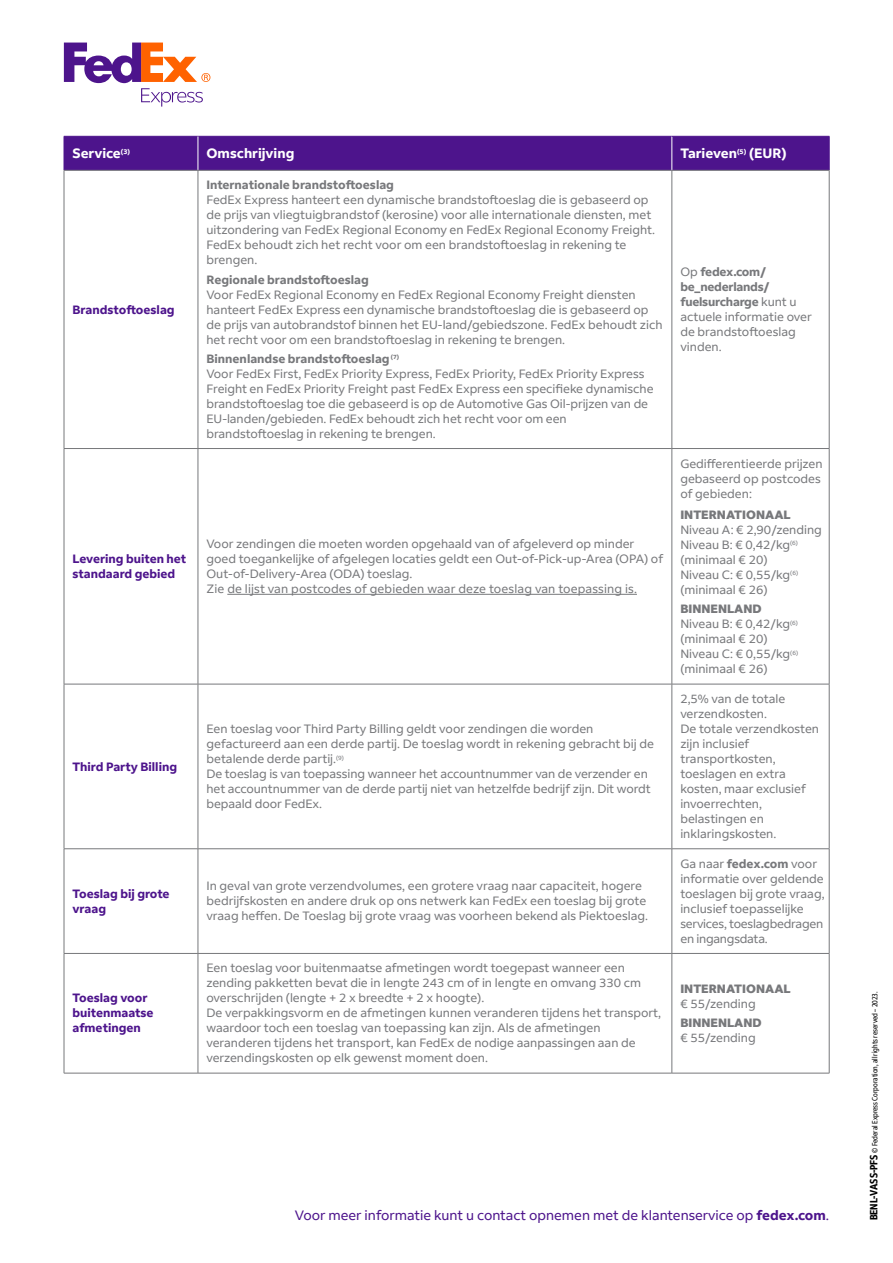
<style>
.page{position:relative;width:893px;height:1263px;background:#fff}
.page>*{position:absolute;margin:0;border:0;box-sizing:border-box;transform-origin:0 0}
.t1{font:13.5px "Fed Ex Sans";color:#4d148c}
.PC22_TETIÈRE_VASS_OK{font:700 13.5px "Fed Ex Sans";color:#fff}
.PC22_PARA_STAND_TABLEAU{font:12px/15px "Fed Ex Sans";color:#77787b}
.PC22_PARA_STAND_TAB_ESP_AVANT{font:12px/15px "Fed Ex Sans";color:#77787b}
.PC22_TETIERE_BOLD_VASS_OK{font:700 12px/15px "Fed Ex Sans";color:#4d148c}
.PC22_INTER_GRIS_VASS_OK{font:700 12px "Fed Ex Sans";color:#77787b}
.PC22_PARA_STAND_TABLEAU-2{font:800 12px "Fed Ex Sans";color:#77787b}
.PC22_INTER_CAPITAL{font:800 12px "Fed Ex Sans";color:#77787b}
.t2{font:condensed 7.5px "Fed Ex Sans";color:#000}
.s1{font-weight:700}
.s2{font-weight:700;font-size:10.5px}
</style>
<div class="page">
<div style="left:65px;top:137px;width:764px;height:33px;background:#4d148c"></div>
<hr style="left:64px;top:137px;width:1px;height:33px;background:#4d148c">
<hr style="left:64px;top:136px;width:134px;height:1px;background:#4d148c">
<hr style="left:198px;top:136px;width:474px;height:1px;background:#4d148c">
<hr style="left:198px;top:137px;width:1px;height:33px;background:#fff">
<hr style="left:672px;top:137px;width:1px;height:33px;background:#fff">
<hr style="left:672px;top:136px;width:157px;height:1px;background:#4d148c">
<hr style="left:829px;top:137px;width:1px;height:33px;background:#4d148c">
<hr style="left:64px;top:170px;width:134px;height:1px;background:#77787b">
<hr style="left:198px;top:170px;width:474px;height:1px;background:#77787b">
<hr style="left:672px;top:170px;width:157px;height:1px;background:#77787b">
<hr style="left:64px;top:171px;width:1px;height:277px;background:#77787b">
<hr style="left:198px;top:171px;width:1px;height:277px;background:#77787b">
<hr style="left:672px;top:171px;width:1px;height:277px;background:#77787b">
<hr style="left:829px;top:171px;width:1px;height:277px;background:#77787b">
<hr style="left:64px;top:448px;width:134px;height:1px;background:#77787b">
<hr style="left:64px;top:449px;width:1px;height:235px;background:#77787b">
<hr style="left:198px;top:448px;width:474px;height:1px;background:#77787b">
<hr style="left:198px;top:449px;width:1px;height:235px;background:#77787b">
<hr style="left:672px;top:448px;width:157px;height:1px;background:#77787b">
<hr style="left:672px;top:449px;width:1px;height:235px;background:#77787b">
<hr style="left:829px;top:449px;width:1px;height:235px;background:#77787b">
<hr style="left:64px;top:684px;width:134px;height:1px;background:#77787b">
<hr style="left:64px;top:684px;width:1px;height:164px;background:#77787b">
<hr style="left:198px;top:684px;width:474px;height:1px;background:#77787b">
<hr style="left:198px;top:684px;width:1px;height:164px;background:#77787b">
<hr style="left:672px;top:684px;width:157px;height:1px;background:#77787b">
<hr style="left:672px;top:684px;width:1px;height:164px;background:#77787b">
<hr style="left:829px;top:684px;width:1px;height:164px;background:#77787b">
<hr style="left:64px;top:848px;width:134px;height:1px;background:#77787b">
<hr style="left:64px;top:849px;width:1px;height:104px;background:#77787b">
<hr style="left:198px;top:848px;width:474px;height:1px;background:#77787b">
<hr style="left:198px;top:849px;width:1px;height:104px;background:#77787b">
<hr style="left:672px;top:848px;width:157px;height:1px;background:#77787b">
<hr style="left:672px;top:849px;width:1px;height:104px;background:#77787b">
<hr style="left:829px;top:849px;width:1px;height:104px;background:#77787b">
<hr style="left:64px;top:953px;width:134px;height:1px;background:#77787b">
<hr style="left:64px;top:954px;width:1px;height:119px;background:#77787b">
<hr style="left:198px;top:953px;width:474px;height:1px;background:#77787b">
<hr style="left:198px;top:954px;width:1px;height:119px;background:#77787b">
<hr style="left:672px;top:953px;width:157px;height:1px;background:#77787b">
<hr style="left:672px;top:954px;width:1px;height:119px;background:#77787b">
<hr style="left:829px;top:954px;width:1px;height:119px;background:#77787b">
<hr style="left:64px;top:1073px;width:134px;height:1px;background:#77787b">
<hr style="left:198px;top:1073px;width:474px;height:1px;background:#77787b">
<hr style="left:672px;top:1073px;width:157px;height:1px;background:#77787b">
<hr style="left:227px;top:594px;width:410px;height:1px;background:#77787b">
<svg style="left:64px;top:43px;width:146px;height:64px"></svg>
<p class="PC22_TETIÈRE_VASS_OK" style="left:73px;top:145px;width:59px">Service<sup>(3)</sup></p>
<p class="PC22_TETIÈRE_VASS_OK" style="left:206px;top:145px;width:89px">Omschrijving</p>
<p class="PC22_TETIÈRE_VASS_OK" style="left:680px;top:145px;width:108px">Tarieven<sup>(5)</sup> (EUR)</p>
<p class="PC22_TETIERE_BOLD_VASS_OK" style="left:73px;top:302px;width:104px">Brandstoftoeslag</p>
<p class="PC22_INTER_GRIS_VASS_OK" style="left:206px;top:178px;width:189px">Internationale brandstoftoeslag</p>
<p class="PC22_PARA_STAND_TABLEAU" style="left:206px;top:193px;width:450px">FedEx Express hanteert een dynamische brandstoftoeslag die is gebaseerd op de prijs van vliegtuigbrandstof (kerosine) voor alle internationale diensten, met uitzondering van FedEx Regional Economy en FedEx Regional Economy Freight.<br>FedEx behoudt zich het recht voor om een brandstoftoeslag in rekening te brengen.</p>
<p class="PC22_INTER_GRIS_VASS_OK" style="left:206px;top:272px;width:164px">Regionale brandstoftoeslag</p>
<p class="PC22_PARA_STAND_TABLEAU" style="left:206px;top:287px;width:458px">Voor FedEx Regional Economy en FedEx Regional Economy Freight diensten hanteert FedEx Express een dynamische brandstoftoeslag die is gebaseerd op de prijs van autobrandstof binnen het EU-land/gebiedszone. FedEx behoudt zich het recht voor om een brandstoftoeslag in rekening te brengen.</p>
<p class="PC22_INTER_GRIS_VASS_OK" style="left:206px;top:352px;width:194px">Binnenlandse brandstoftoeslag <sup>(7)</sup></p>
<p class="PC22_PARA_STAND_TABLEAU" style="left:206px;top:366px;width:449px">Voor FedEx First, FedEx Priority Express, FedEx Priority, FedEx Priority Express Freight en FedEx Priority Freight past FedEx Express een specifieke dynamische brandstoftoeslag toe die gebaseerd is op de Automotive Gas Oil-prijzen van de EU-landen/gebieden. FedEx behoudt zich het recht voor om een brandstoftoeslag in rekening te brengen.</p>
<p class="PC22_TETIERE_BOLD_VASS_OK" style="left:73px;top:551px;width:115px">Levering buiten het standaard gebied</p>
<p class="PC22_PARA_STAND_TABLEAU" style="left:206px;top:536px;width:458px">Voor zendingen die moeten worden opgehaald van of afgeleverd op minder goed toegankelijke of afgelegen locaties geldt een Out‑of‑Pick-up-Area (OPA) of<br>Out-of-Delivery-Area (ODA) toeslag.</p>
<p class="PC22_PARA_STAND_TABLEAU" style="left:206px;top:581px;width:432px">Zie de lijst van postcodes of gebieden waar deze toeslag van toepassing is.</p>
<p class="PC22_TETIERE_BOLD_VASS_OK" style="left:73px;top:759px;width:106px">Third Party Billing</p>
<p class="PC22_PARA_STAND_TABLEAU" style="left:206px;top:721px;width:449px">Een toeslag voor Third Party Billing geldt voor zendingen die worden gefactureerd aan een derde partij. De toeslag wordt in rekening gebracht bij de betalende derde partij.<sup>(9)</sup></p>
<p class="PC22_PARA_STAND_TABLEAU" style="left:206px;top:766px;width:446px">De toeslag is van toepassing wanneer het accountnummer van de verzender en het accountnummer van de derde partij niet van hetzelfde bedrijf zijn. Dit wordt bepaald door FedEx.</p>
<p class="PC22_TETIERE_BOLD_VASS_OK" style="left:73px;top:886px;width:99px">Toeslag bij grote vraag</p>
<p class="PC22_PARA_STAND_TABLEAU" style="left:206px;top:879px;width:443px">In geval van grote verzendvolumes, een grotere vraag naar capaciteit, hogere bedrijfskosten en andere druk op ons netwerk kan FedEx een toeslag bij grote vraag heffen. De Toeslag bij grote vraag was voorheen bekend als Piektoeslag.</p>
<p class="PC22_TETIERE_BOLD_VASS_OK" style="left:73px;top:991px;width:83px">Toeslag voor buitenmaatse afmetingen</p>
<p class="PC22_PARA_STAND_TABLEAU" style="left:206px;top:961px;width:436px">Een toeslag voor buitenmaatse afmetingen wordt toegepast wanneer een zending pakketten bevat die in lengte 243 cm of in lengte en omvang 330 cm overschrijden (lengte + 2 x breedte + 2 x hoogte).</p>
<p class="PC22_PARA_STAND_TABLEAU" style="left:206px;top:1006px;width:456px">De verpakkingsvorm en de afmetingen kunnen veranderen tijdens het transport, waardoor toch een toeslag van toepassing kan zijn. Als de afmetingen veranderen tijdens het transport, kan FedEx de nodige aanpassingen aan de verzendingskosten op elk gewenst moment doen.</p>
<p class="PC22_PARA_STAND_TABLEAU" style="left:680px;top:264px;width:133px">Op <span class="s1">fedex.com/ be_nederlands/ fuelsurcharge</span> kunt u actuele informatie over de brandstoftoeslag vinden.</p>
<p class="PC22_PARA_STAND_TABLEAU" style="left:680px;top:456px;width:144px">Gedifferentieerde prijzen gebaseerd op postcodes of gebieden:</p>
<p class="PC22_PARA_STAND_TABLEAU-2" style="left:680px;top:508px;width:112px">INTERNATIONAAL</p>
<p class="PC22_PARA_STAND_TABLEAU" style="left:680px;top:522px;width:143px">Niveau A: € 2,90/zending<br>Niveau B: € 0,42/kg<sup>(6) </sup>(minimaal € 20)</p>
<p class="PC22_PARA_STAND_TABLEAU" style="left:680px;top:567px;width:119px">Niveau C: € 0,55/kg<sup>(6) </sup>(minimaal € 26)</p>
<p class="PC22_INTER_CAPITAL" style="left:680px;top:602px;width:83px">BINNENLAND</p>
<p class="PC22_PARA_STAND_TABLEAU" style="left:680px;top:617px;width:119px">Niveau B: € 0,42/kg<sup>(6)</sup></p>
<p class="PC22_PARA_STAND_TABLEAU" style="left:680px;top:632px;width:89px">(minimaal € 20)</p>
<p class="PC22_PARA_STAND_TABLEAU" style="left:680px;top:647px;width:119px">Niveau C: € 0,55/kg<sup>(6)</sup></p>
<p class="PC22_PARA_STAND_TABLEAU" style="left:680px;top:662px;width:89px">(minimaal € 26)</p>
<p class="PC22_PARA_STAND_TABLEAU" style="left:680px;top:691px;width:106px">2,5% van de totale verzendkosten.</p>
<p class="PC22_PARA_STAND_TABLEAU" style="left:680px;top:721px;width:140px">De totale verzendkosten zijn inclusief transportkosten, toeslagen en extra kosten, maar exclusief invoerrechten, belastingen en inklaringskosten.</p>
<p class="PC22_PARA_STAND_TAB_ESP_AVANT" style="left:680px;top:856px;width:146px">Ga naar <span class="s1">fedex.com</span> voor informatie over geldende toeslagen bij grote vraag, inclusief toepasselijke services, toeslagbedragen en ingangsdata.</p>
<p class="PC22_PARA_STAND_TABLEAU-2" style="left:680px;top:981px;width:112px">INTERNATIONAAL</p>
<p class="PC22_PARA_STAND_TABLEAU" style="left:680px;top:996px;width:77px">€ 55/zending</p>
<p class="PC22_INTER_CAPITAL" style="left:680px;top:1016px;width:83px">BINNENLAND</p>
<p class="PC22_PARA_STAND_TABLEAU" style="left:680px;top:1030px;width:77px">€ 55/zending</p>
<p class="t1" style="left:295px;top:1208px;width:536px">Voor meer informatie kunt u contact opnemen met de klantenservice op <span class="s1">fedex.com</span>.</p>
<p class="t2" style="left:870px;top:1220px;width:231px;rotate:-90deg"><span class="s2">BENL-VASS-PFS</span> © Federal Express Corporation, all rights reserved – 2023.</p>
</div>
